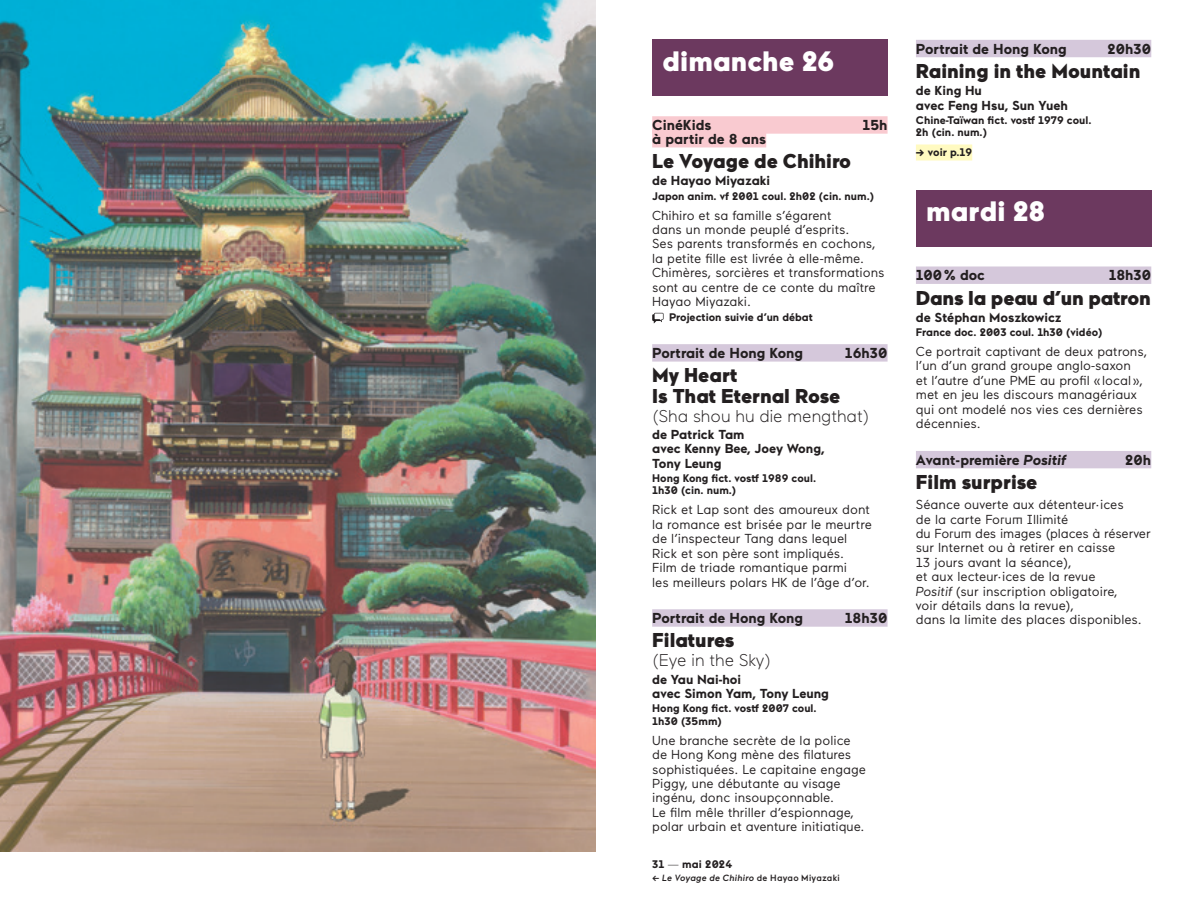
<style>
.page{position:relative;width:1191px;height:908px;background:#fff}
.page>*{position:absolute;margin:0;border:0;box-sizing:border-box;transform-origin:0 0}
.t1{font:900 28px "Maax";letter-spacing:.005em;color:#fff}
.t2{font:900 20px/20.4px "Maax";color:#231f20}
.t3{font:300 17px "Maax";color:#231f20}
.t4{font:700 14.4px "Maax";color:#231f20}
.t5{font:13px/14.4px "Maax";color:#231f20}
.t6{font:700 13px/14.4px "Maax";color:#231f20}
.t7{font:700 11px/12.4px "Maax";color:#231f20}
.t8{font:italic 500 9px "Maax";letter-spacing:.025em;color:#231f20}
.s1{font-weight:300}
.s2{font-style:normal}
.s3{font-style:italic}
</style>
<div class="page">
<img style="left:0;top:0;width:595px;height:850px">
<div style="left:652px;top:40px;width:235px;height:56px;background:#6c395f"></div>
<div style="left:652px;top:116px;width:235px;height:18px;background:#f9cad0"></div>
<div style="left:652px;top:130px;width:114px;height:17px;background:#f9cad0"></div>
<div style="left:652px;top:344px;width:235px;height:17px;background:#d5c8db"></div>
<div style="left:652px;top:609px;width:235px;height:17px;background:#d5c8db"></div>
<svg style="left:652px;top:313px;width:11px;height:10px"></svg>
<div style="left:916px;top:40px;width:235px;height:17px;background:#d5c8db"></div>
<div style="left:916px;top:144px;width:56px;height:16px;background:#fffac1"></div>
<div style="left:916px;top:190px;width:235px;height:56px;background:#6c395f"></div>
<div style="left:916px;top:266px;width:235px;height:18px;background:#d5c8db"></div>
<div style="left:916px;top:450px;width:235px;height:18px;background:#d5c8db"></div>
<h1 class="t1" style="left:662px;top:42px;width:173px">dimanche 26</h1>
<p class="t4" style="left:652px;top:115px;width:61px">CinéKids</p>
<p class="t4" style="left:862px;top:115px;width:26px">15h</p>
<p class="t4" style="left:652px;top:129px;width:116px">à partir de 8 ans</p>
<h2 class="t2" style="left:652px;top:150px;width:200px">Le Voyage de Chihiro</h2>
<p class="t6" style="left:652px;top:173px;width:119px">de Hayao Miyazaki</p>
<p class="t7" style="left:652px;top:189px;width:223px">Japon anim. vf 2001 coul. 2h02 (cin. num.)</p>
<p class="t5" style="left:652px;top:207px;width:234px">Chihiro et sa famille s’égarent<br>dans un monde peuplé d’esprits.<br>Ses parents transformés en cochons, la petite fille est livrée à elle-même.<br>Chimères, sorcières et transformations sont au centre de ce conte du maître Hayao Miyazaki.</p>
<p class="t7" style="left:669px;top:311px;width:145px">Projection suivie d’un débat</p>
<p class="t4" style="left:652px;top:343px;width:152px">Portrait de Hong Kong</p>
<p class="t4" style="left:845px;top:343px;width:44px">16h30</p>
<h2 class="t2" style="left:652px;top:364px;width:190px">My Heart<br>Is That Eternal Rose</h2>
<h3 class="t3" style="left:652px;top:404px;width:219px">(Sha shou hu die mengthat)</h3>
<p class="t6" style="left:652px;top:426px;width:174px">de Patrick Tam<br>avec Kenny Bee, Joey Wong,<br>Tony Leung</p>
<p class="t7" style="left:652px;top:471px;width:165px">Hong Kong fict. vostf 1989 coul.<br>1h30 (cin. num.)</p>
<p class="t5" style="left:652px;top:502px;width:221px">Rick et Lap sont des amoureux dont la romance est brisée par le meurtre de l’inspecteur Tang dans lequel Rick et son père sont impliqués.<br>Film de triade romantique parmi<br>les meilleurs polars HK de l’âge d’or.</p>
<p class="t4" style="left:652px;top:608px;width:152px">Portrait de Hong Kong</p>
<p class="t4" style="left:845px;top:608px;width:44px">18h30</p>
<h2 class="t2" style="left:652px;top:629px;width:84px">Filatures</h2>
<h3 class="t3" style="left:652px;top:649px;width:121px">(Eye in the Sky)</h3>
<p class="t6" style="left:652px;top:671px;width:178px">de Yau Nai-hoi<br>avec Simon Yam, Tony Leung</p>
<p class="t7" style="left:652px;top:701px;width:166px">Hong Kong fict. vostf 2007 coul.<br>1h30 (35mm)</p>
<p class="t5" style="left:652px;top:732px;width:215px">Une branche secrète de la police de Hong Kong mène des filatures sophistiquées. Le capitaine engage Piggy, une débutante au visage ingénu, donc insoupçonnable.<br>Le film mêle thriller d’espionnage, polar urbain et aventure initiatique.</p>
<p class="t7" style="left:652px;top:857px;width:82px">31 <span class="s1">—</span> mai 2024</p>
<p class="t8" style="left:652px;top:871px;width:189px"><span class="s2">←</span> Le Voyage de Chihiro <span class="s2">de Hayao Miyazaki</span></p>
<p class="t4" style="left:916px;top:39px;width:152px">Portrait de Hong Kong</p>
<p class="t4" style="left:1107px;top:39px;width:45px">20h30</p>
<h2 class="t2" style="left:916px;top:60px;width:226px">Raining in the Mountain</h2>
<p class="t6" style="left:916px;top:83px;width:154px">de King Hu<br>avec Feng Hsu, Sun Yueh</p>
<p class="t7" style="left:916px;top:113px;width:177px">Chine-Taïwan fict. vostf 1979 coul.<br>2h (cin. num.)</p>
<p class="t7" style="left:916px;top:145px;width:58px">→ voir p.19</p>
<h1 class="t1" style="left:926px;top:193px;width:120px">mardi 28</h1>
<p class="t4" style="left:916px;top:265px;width:71px">100 % doc</p>
<p class="t4" style="left:1108px;top:265px;width:44px">18h30</p>
<h2 class="t2" style="left:916px;top:286px;width:236px">Dans la peau d’un patron</h2>
<p class="t6" style="left:916px;top:309px;width:147px">de Stéphan Moszkowicz</p>
<p class="t7" style="left:916px;top:325px;width:188px">France doc. 2003 coul. 1h30 (vidéo)</p>
<p class="t5" style="left:916px;top:343px;width:233px">Ce portrait captivant de deux patrons, l’un d’un grand groupe anglo-saxon<br>et l’autre d’une PME au profil « local », met en jeu les discours managériaux qui ont modelé nos vies ces dernières décennies.</p>
<p class="t4" style="left:916px;top:450px;width:152px">Avant-première <span class="s3">Positif</span></p>
<p class="t4" style="left:1125px;top:450px;width:27px">20h</p>
<h2 class="t2" style="left:916px;top:470px;width:123px">Film surprise</h2>
<p class="t5" style="left:916px;top:496px;width:236px">Séance ouverte aux détenteur·ices<br>de la carte Forum Illimité<br>du Forum des images (places à réserver sur Internet ou à retirer en caisse<br>13 jours avant la séance),<br>et aux lecteur·ices de la revue<br><span class="s3">Positif</span> (sur inscription obligatoire,<br>voir détails dans la revue),<br>dans la limite des places disponibles.</p>
</div>
